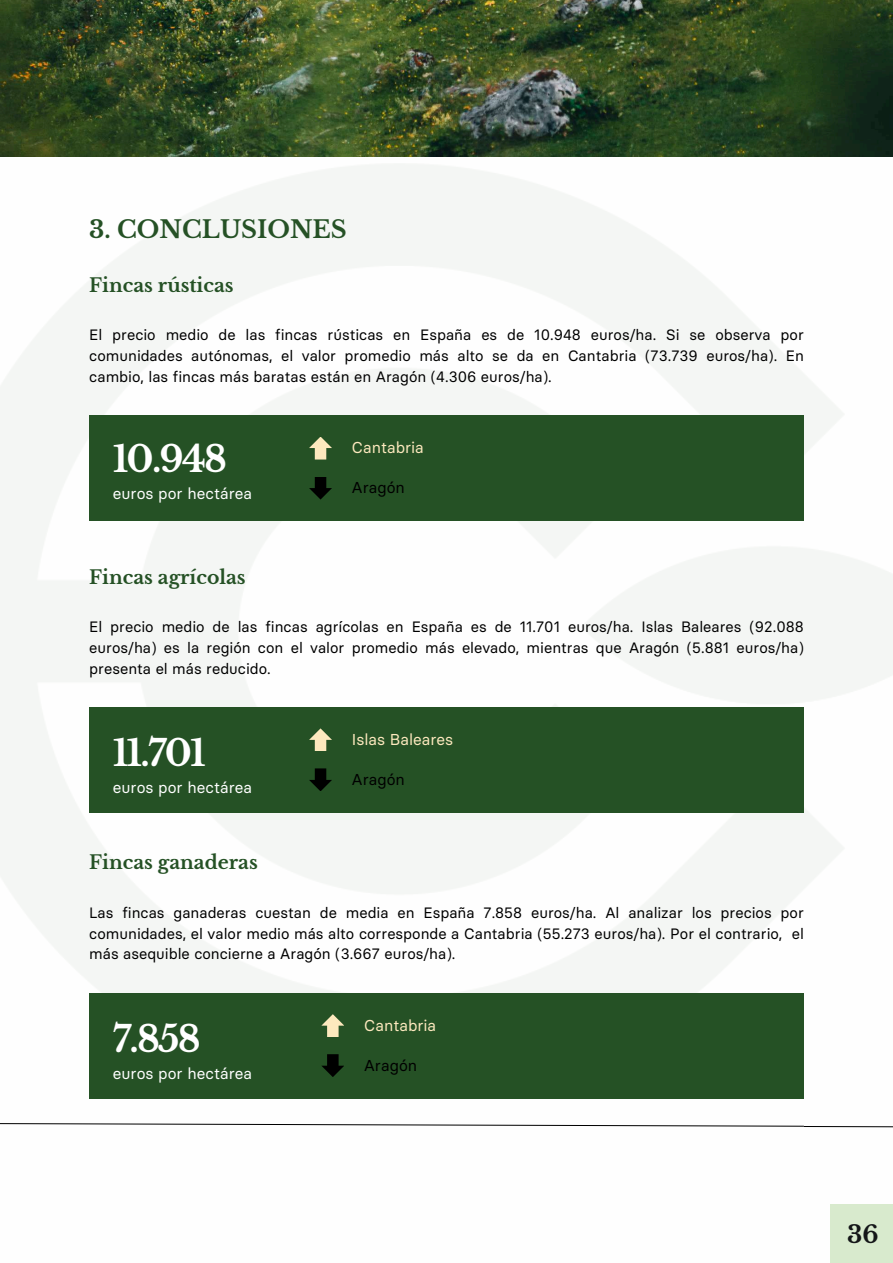
<style>
.page{position:relative;width:893px;height:1263px;background:#fff}
.page>*{position:absolute;margin:0;border:0;box-sizing:border-box;transform-origin:0 0}
.t1{font:700 36px "Libre Baskerville";letter-spacing:-.05em;color:#fff}
.t2{font:700 24px "Libre Baskerville";color:#255125}
.t3{font:700 24px "Libre Baskerville";color:#141618}
.t4{font:700 18.83px "Libre Baskerville";color:#255125}
.t5{font:15.75px "Basier Circle";color:#fff}
.t6{font:15.75px "Basier Circle";color:#fde9be}
.t7{font:15.75px "Basier Circle";color:#000}
.t8{font:15px/20.9px "Basier Circle";color:#000;text-align:justify}
.s1{color:#000}
</style>
<div class="page">
<img style="left:0;top:156px;width:893px;height:943px">
<div style="left:830px;top:1204px;width:63px;height:59px;background:#d8eacd"></div>
<img style="left:0;top:0;width:893px;height:156px">
<svg style="left:0;top:1123px;width:893px;height:5px"></svg>
<div style="left:89px;top:707px;width:715px;height:106px;background:#255125"></div>
<svg style="left:309px;top:728px;width:23px;height:23px"></svg>
<svg style="left:309px;top:768px;width:23px;height:23px"></svg>
<div style="left:89px;top:415px;width:715px;height:106px;background:#255125"></div>
<svg style="left:309px;top:437px;width:23px;height:22px"></svg>
<svg style="left:309px;top:477px;width:23px;height:22px"></svg>
<div style="left:89px;top:993px;width:715px;height:105px;background:#255125"></div>
<svg style="left:321px;top:1014px;width:23px;height:23px"></svg>
<svg style="left:321px;top:1054px;width:23px;height:23px"></svg>
<h2 class="t2" style="left:89px;top:214px;width:259px">3. CONCLUSIONES</h2>
<p class="t4" style="left:89px;top:273px;width:146px">Fincas rústicas</p>
<p class="t8" style="left:89px;top:324px;width:716px">El precio medio de las fincas rústicas en España es de 10.948 euros/ha. Si se observa por comunidades autónomas, el valor promedio más alto se da en Cantabria (73.739 euros/ha). En cambio, las fincas más baratas están en Aragón (4.306 euros/ha).</p>
<h1 class="t1" style="left:113px;top:437px;width:116px">10.948</h1>
<p class="t5" style="left:113px;top:484px;width:141px">euros por hectárea</p>
<p class="t6" style="left:352px;top:438px;width:73px">Cantabria</p>
<p class="t7" style="left:352px;top:478px;width:54px">Aragón</p>
<p class="t4" style="left:89px;top:565px;width:158px">Fincas agrícolas</p>
<p class="t8" style="left:89px;top:616px;width:716px">El precio medio de las fincas agrícolas en España es de 11.701 euros/ha. Islas Baleares (92.088 euros/ha) es la región con el valor promedio más elevado, mientras que Aragón (5.881 euros/ha) presenta el más reducido.</p>
<h1 class="t1" style="left:113px;top:731px;width:95px">11.701</h1>
<p class="t5" style="left:113px;top:778px;width:141px">euros por hectárea</p>
<p class="t6" style="left:352px;top:730px;width:103px">Islas Baleares</p>
<p class="t7" style="left:352px;top:770px;width:54px">Aragón</p>
<p class="t4" style="left:89px;top:851px;width:170px">Fincas ganaderas</p>
<p class="t8" style="left:89px;top:902px;width:716px">Las fincas ganaderas cuestan de media en España 7.858 euros/ha. Al analizar los precios por comunidades, el valor medio más alto corresponde a Cantabria (55.273 euros/ha). Por el contrario, el más asequible concierne a Aragón (3.667 euros/ha).</p>
<h1 class="t1" style="left:113px;top:1017px;width:89px">7.858</h1>
<p class="t5" style="left:113px;top:1064px;width:141px">euros por hectárea</p>
<p class="t6" style="left:364px;top:1016px;width:73px">Cantabria</p>
<p class="t7" style="left:364px;top:1056px;width:54px">Aragón</p>
<h2 class="t3" style="left:844px;top:1216px;width:35px">63<span class="s1">5</span> 26</h2>
</div>
